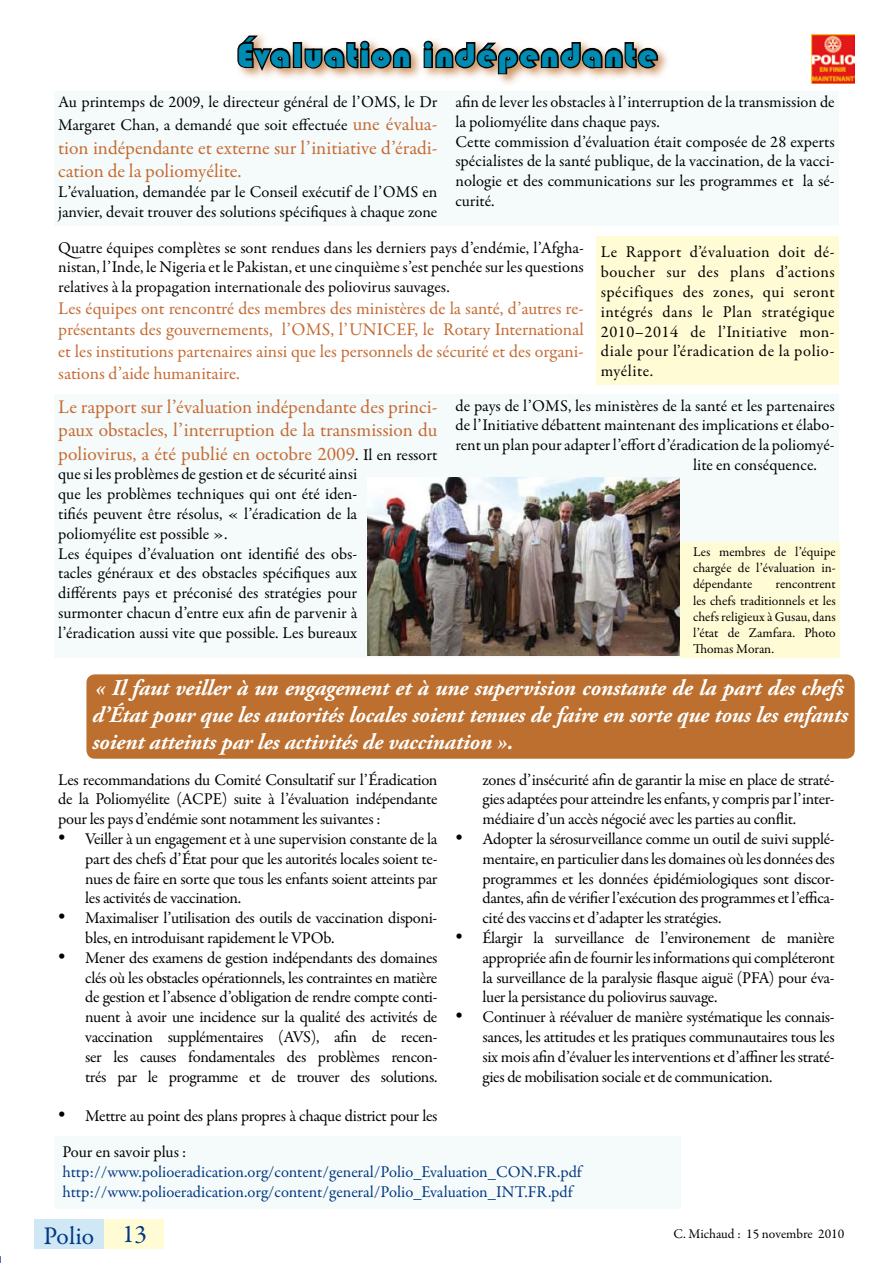
<style>
.page{position:relative;width:893px;height:1263px;background:#fff}
.page>*{position:absolute;margin:0;border:0;box-sizing:border-box;transform-origin:0 0}
.t1{font:34.5px "Bauhaus 93";letter-spacing:.05em;color:#008bb3}
.t2{font:25.5px "Garamond Premr Pro";color:#003882}
.t3{font:italic 700 22.5px/27px "Adobe Garamond Pro";letter-spacing:-.01em;color:#fff}
.t4{font:19.5px/23.4px "Garamond Premr Pro";color:#c56b33}
.t5{font:18px/21.6px "Garamond Premr Pro";color:#c56b33;text-align:justify}
.t6{font:16.5px/19.8px "Garamond Premr Pro";letter-spacing:-.005em;color:#000;text-align:justify}
.t7{font:16.5px/19.8px "Garamond Premr Pro";letter-spacing:-.005em;color:#003882}
.t8{font:16.5px "Garamond Premr Pro";letter-spacing:-.025em;color:#000}
.t9{font:13.5px/16.2px "Garamond Premr Pro";color:#000;text-align:justify}
.s1{font-size:19.5px;color:#c56b33}
.s2{font-size:16.5px;color:#000}
.s3{font-family:"Garamond";font-size:21px}
</style>
<div class="page">
<div style="left:105px;top:1219px;width:59px;height:30px;background:#fffbd5"></div>
<div style="left:34px;top:1219px;width:70px;height:30px;background:#d0e7f6"></div>
<img style="left:812px;top:35px;width:42px;height:49px">
<div style="left:234px;top:31px;width:436px;height:55px;background:#bc6f2e;opacity:.75"></div>
<svg style="left:235px;top:33px;width:57px;height:42px"></svg>
<div style="left:293px;top:42px;width:9px;height:26px;border:3px solid #000"></div>
<svg style="left:303px;top:38px;width:109px;height:33px"></svg>
<svg style="left:422px;top:38px;width:238px;height:38px"></svg>
<div style="left:54px;top:91px;width:785px;height:134px;background:#f5fafa"></div>
<div style="left:597px;top:236px;width:242px;height:149px;background:#fffbd5"></div>
<div style="left:54px;top:1137px;width:626px;height:72px;background:#f5fafa"></div>
<div style="left:54px;top:394px;width:785px;height:264px;background:#f5fafa"></div>
<div style="left:678px;top:542px;width:162px;height:115px;background:#fffbd5"></div>
<img style="left:367px;top:477px;width:312px;height:179px">
<div style="left:86px;top:674px;width:769px;height:85px;background:#bc6f2e;border-radius:9px"></div>
<h1 class="t1" style="left:237px;top:36px;width:422px">Évaluation indépendante</h1>
<p class="t6" style="left:58px;top:90px;width:381px;line-height:23.4px">Au printemps de 2009, le directeur général de l’OMS, le Dr<br>Margaret Chan, a demandé que soit effectuée <span class="s1">une évalua-</span></p>
<p class="t4" style="left:58px;top:136px;width:381px">tion indépendante et externe sur l’initiative d’éradi&shy;cation de la poliomyélite.</p>
<p class="t6" style="left:58px;top:182px;width:381px">L’évaluation, demandée par le Conseil exécutif de l’OMS en janvier, devait trouver des solutions spécifiques à chaque zone</p>
<p class="t6" style="left:455px;top:92px;width:381px;text-align:left">afin de lever les obstacles à l’interruption de la transmission de la poliomyélite dans chaque pays.<br>Cette commission d’évaluation était composée de 28 experts spécialistes de la santé publique, de la vaccination, de la vacci&shy;nologie et des communications sur les programmes et la sé&shy;curité.</p>
<p class="t6" style="left:58px;top:238px;width:527px">Quatre équipes complètes se sont rendues dans les derniers pays d’endémie, l’Afgha&shy;nistan, l’Inde, le Nigeria et le Pakistan, et une cinquième s’est penchée sur les questions relatives à la propagation internationale des poliovirus sauvages.</p>
<p class="t5" style="left:58px;top:298px;width:527px">Les équipes ont rencontré des membres des ministères de la santé, d’autres re&shy;présentants des gouvernements, l’OMS, l’UNICEF, le Rotary International et les institutions partenaires ainsi que les personnels de sécurité et des organi&shy;sations d’aide humanitaire.</p>
<p class="t6" style="left:601px;top:243px;width:235px">Le Rapport d’évaluation doit dé&shy;boucher sur des plans d’actions spécifiques des zones, qui seront intégrés dans le Plan stratégique 2010–2014 de l’Initiative mon&shy;diale pour l’éradication de la polio&shy;myélite.</p>
<p class="t6" style="left:455px;top:396px;width:381px">de pays de l’OMS, les ministères de la santé et les partenaires</p>
<p class="t6" style="left:455px;top:416px;width:381px">de l’Initiative débattent maintenant des implications et élabo-</p>
<p class="t6" style="left:455px;top:435px;width:381px">rent un plan pour adapter l’effort d’éradication de la poliomyé-</p>
<p class="t6" style="left:693px;top:455px;width:125px">lite en conséquence.</p>
<p class="t4" style="left:58px;top:395px;width:381px;text-align:justify">Le rapport sur l’évaluation indépendante des princi&shy;paux obstacles, l’interruption de la transmission du poliovirus, a été publié en octobre 2009<span class="s2">. Il en ressort</span></p>
<p class="t6" style="left:58px;top:465px;width:300px;text-align:left">que si les problèmes de gestion et de sécurité ainsi que les problèmes techniques qui ont été iden&shy;tifiés peuvent être résolus, « l’éradication de la poliomyélite est possible ».<br>Les équipes d’évaluation ont identifié des obs&shy;tacles généraux et des obstacles spécifiques aux différents pays et préconisé des stratégies pour surmonter chacun d’entre eux afin de parvenir à l’éradication aussi vite que possible. Les bureaux</p>
<p class="t9" style="left:693px;top:544px;width:144px">Les membres de l’équipe chargée de l’évaluation in&shy;dépendante</p>
<p class="t9" style="left:693px;top:576px;width:144px;text-indent:82px">rencontrent les chefs traditionnels et les chefs religieux à Gusau, dans l’état de Zamfara. Photo Thomas Moran.</p>
<h3 class="t3" style="left:92px;top:675px;width:757px">« Il faut veiller à un engagement et à une supervision constante de la part des chefs d’État pour que les autorités locales soient tenues de faire en sorte que tous les enfants soient atteints par les activités de vaccination ».</h3>
<p class="t6" style="left:58px;top:770px;width:381px">Les recommandations du Comité Consultatif sur l’Éradication de la Poliomyélite (ACPE) suite à l’évaluation indépendante pour les pays d’endémie sont notamment les suivantes :</p>
<p class="t6" style="left:85px;top:829px;width:354px;text-indent:-27px"><span class="s3">•</span> Veiller à un engagement et à une supervision constante de la part des chefs d’État pour que les autorités locales soient te&shy;nues de faire en sorte que tous les enfants soient atteints par les activités de vaccination.</p>
<p class="t6" style="left:85px;top:908px;width:354px;text-indent:-27px"><span class="s3">•</span> Maximaliser l’utilisation des outils de vaccination disponi&shy;bles, en introduisant rapidement le VPOb.</p>
<p class="t6" style="left:85px;top:948px;width:354px;text-indent:-27px"><span class="s3">•</span> Mener des examens de gestion indépendants des domaines clés où les obstacles opérationnels, les contraintes en matière de gestion et l’absence d’obligation de rendre compte conti&shy;nuent à avoir une incidence sur la qualité des activités de vaccination supplémentaires (AVS), afin de recen&shy;ser les causes fondamentales des problèmes rencon&shy;trés par le programme et de trouver des solutions.</p>
<p class="t8" style="left:58px;top:1106px;width:381px"><span class="s3">•</span> Mettre au point des plans propres à chaque district pour les</p>
<p class="t6" style="left:482px;top:770px;width:354px">zones d’insécurité afin de garantir la mise en place de straté&shy;gies adaptées pour atteindre les enfants, y compris par l’inter&shy;médiaire d’un accès négocié avec les parties au conflit.</p>
<p class="t6" style="left:482px;top:829px;width:354px;text-indent:-27px"><span class="s3">•</span> Adopter la sérosurveillance comme un outil de suivi supplé&shy;mentaire, en particulier dans les domaines où les données des programmes et les données épidémiologiques sont discor&shy;dantes, afin de vérifier l’exécution des programmes et l’effica&shy;cité des vaccins et d’adapter les stratégies.</p>
<p class="t6" style="left:482px;top:928px;width:354px;text-indent:-27px"><span class="s3">•</span> Élargir la surveillance de l’environement de manière appropriée afin de fournir les informations qui compléteront la surveillance de la paralysie flasque aiguë (PFA) pour éva&shy;luer la persistance du poliovirus sauvage.</p>
<p class="t6" style="left:482px;top:1007px;width:354px;text-indent:-27px"><span class="s3">•</span> Continuer à réévaluer de manière systématique les connais&shy;sances, les attitudes et les pratiques communautaires tous les six mois afin d’évaluer les interventions et d’affiner les straté&shy;gies de mobilisation sociale et de communication.</p>
<p class="t6" style="left:63px;top:1142px;width:125px">Pour en savoir plus :</p>
<p class="t7" style="left:63px;top:1162px;width:521px">http://www.polioeradication.org/content/general/Polio_Evaluation_CON.FR.pdf http://www.polioeradication.org/content/general/Polio_Evaluation_INT.FR.pdf</p>
<h2 class="t2" style="left:44px;top:1220px;width:105px">Polio 13</h2>
<p class="t9" style="left:673px;top:1226px;width:172px">C. Michaud : 15 novembre 2010</p>
</div>
